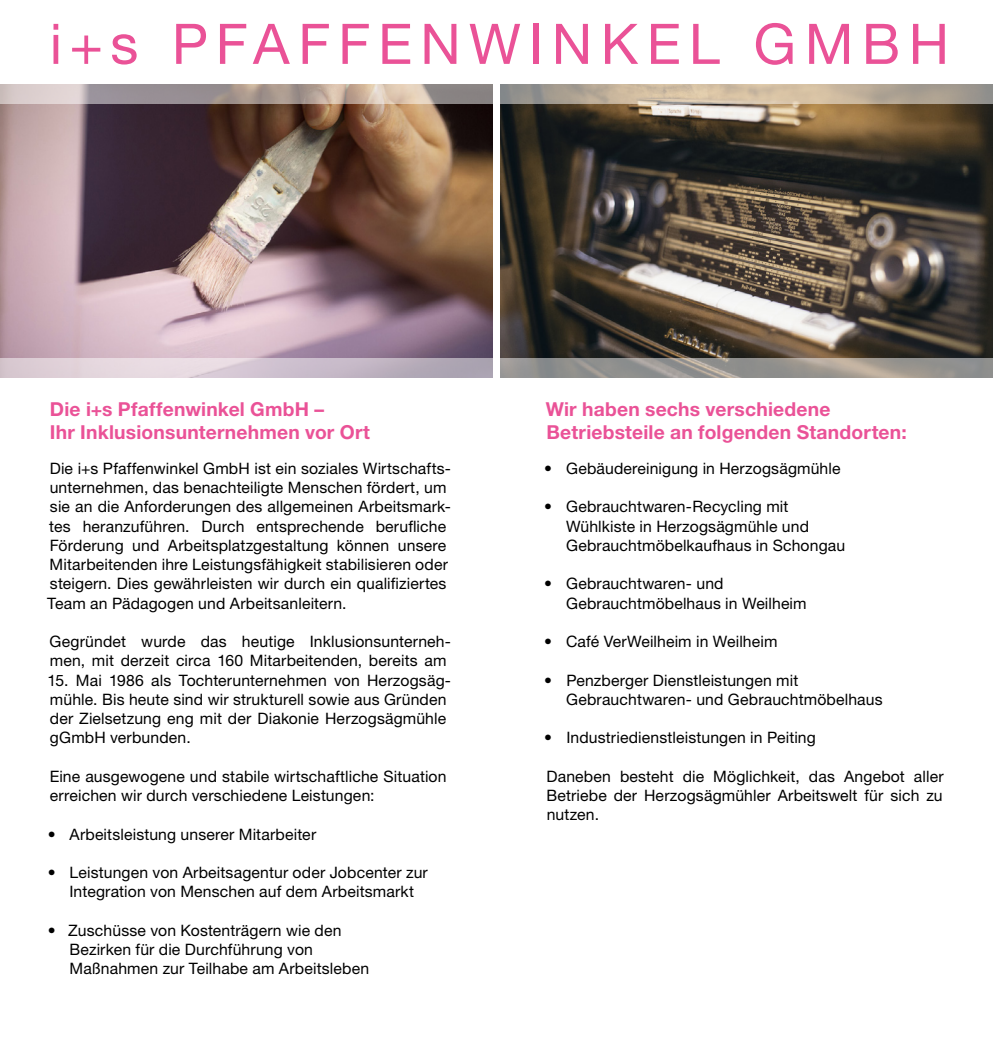
<style>
.page{position:relative;width:993px;height:1042px;background:#fff}
.page>*{position:absolute;margin:0;border:0;box-sizing:border-box;transform-origin:0 0}
.t1{font:56px "Helvetica Neue LT Std";letter-spacing:.145em;color:#ea5297}
.t2{font:700 19.25px/22.8px "Helvetica Neue LT Std";letter-spacing:.01em;color:#ea5297}
.t3{font:15.75px/19.2px "Helvetica Neue LT Std";letter-spacing:.01em;color:#000}
</style>
<div class="page">
<img style="left:0;top:104px;width:492px;height:254px">
<img style="left:500px;top:104px;width:492px;height:254px">
<svg style="left:0;top:358px;width:992px;height:19px;background:#b5adb0"></svg>
<svg style="left:0;top:84px;width:992px;height:20px;background:#b7a99d"></svg>
<h1 class="t1" style="left:50px;top:11px;width:900px">i+s PFAFFENWINKEL GMBH</h1>
<p class="t2" style="left:50px;top:397px;width:321px">Die i+s Pfaffenwinkel GmbH –<br>Ihr Inklusionsunternehmen vor Ort</p>
<p class="t3" style="left:47px;top:458px;width:405px">Die i+s Pfaffenwinkel GmbH ist ein soziales Wirtschafts&shy;unternehmen, das benachteiligte Menschen fördert, um sie an die Anforderungen des allgemeinen Arbeitsmark&shy;tes heranzuführen. Durch entsprechende berufliche Förderung und Arbeitsplatzgestaltung können unsere Mitarbeitenden ihre Leistungsfähigkeit stabilisieren oder steigern. Dies gewährleisten wir durch ein qualifiziertes Team an Pädagogen und Arbeitsanleitern.</p>
<p class="t3" style="left:50px;top:631px;width:403px">Gegründet wurde das heutige Inklusionsunterneh&shy;men, mit derzeit circa 160 Mitarbeitenden, bereits am</p>
<p class="t3" style="left:47px;top:670px;width:405px">15. Mai 1986 als Tochterunternehmen von Herzogsäg&shy;mühle. Bis heute sind wir strukturell sowie aus Gründen der Zielsetzung eng mit der Diakonie Herzogsägmühle gGmbH verbunden.</p>
<p class="t3" style="left:50px;top:766px;width:398px">Eine ausgewogene und stabile wirtschaftliche Situation erreichen wir durch verschiedene Leistungen:</p>
<p class="t3" style="left:48px;top:824px;width:270px">• Arbeitsleistung unserer Mitarbeiter</p>
<p class="t3" style="left:48px;top:862px;width:381px;text-align:center">• Leistungen von Arbeitsagentur oder Jobcenter zur<br>Integration von Menschen auf dem Arbeitsmarkt</p>
<p class="t3" style="left:69px;top:920px;width:301px;text-indent:-22px">• Zuschüsse von Kostenträgern wie den<br>Bezirken für die Durchführung von<br>Maßnahmen zur Teilhabe am Arbeitsleben</p>
<p class="t2" style="left:545px;top:397px;width:362px">Wir haben sechs verschiedene<br>Betriebsteile an folgenden Standorten:</p>
<p class="t3" style="left:544px;top:458px;width:298px">• Gebäudereinigung in Herzogsägmühle</p>
<p class="t3" style="left:566px;top:497px;width:280px;text-indent:-22px">• Gebrauchtwaren-Recycling mit<br>Wühlkiste in Herzogsägmühle und<br>Gebrauchtmöbelkaufhaus in Schongau</p>
<p class="t3" style="left:566px;top:574px;width:242px;text-indent:-22px">• Gebrauchtwaren- und<br>Gebrauchtmöbelhaus in Weilheim</p>
<p class="t3" style="left:544px;top:631px;width:235px">• Café VerWeilheim in Weilheim</p>
<p class="t3" style="left:566px;top:670px;width:318px;text-indent:-22px">• Penzberger Dienstleistungen mit<br>Gebrauchtwaren- und Gebrauchtmöbelhaus</p>
<p class="t3" style="left:544px;top:728px;width:273px">• Industriedienstleistungen in Peiting</p>
<p class="t3" style="left:546px;top:766px;width:398px;text-align:justify">Daneben besteht die Möglichkeit, das Angebot aller Betriebe der Herzogsägmühler Arbeitswelt für sich zu nutzen.</p>
</div>
